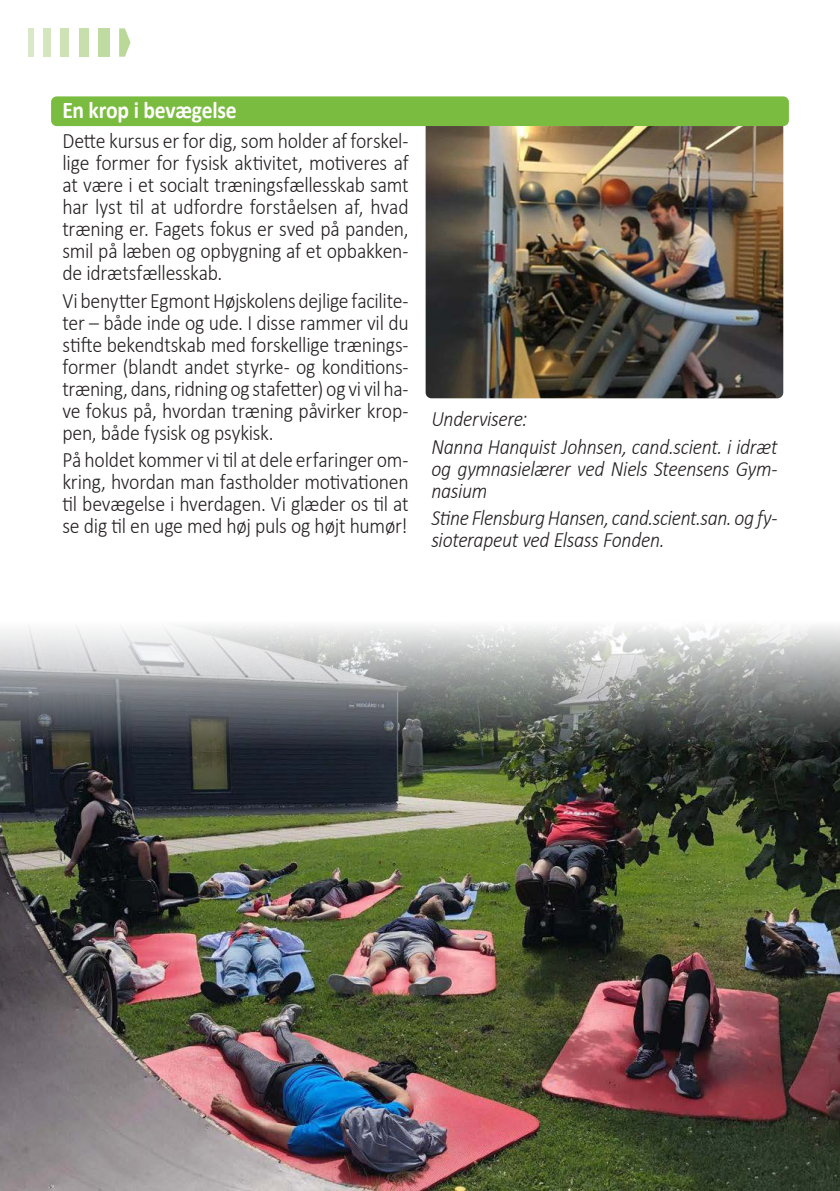
<style>
.page{position:relative;width:840px;height:1191px;background:#fff}
.page>*{position:absolute;margin:0;border:0;box-sizing:border-box;transform-origin:0 0}
.Overskrift_farvet_bj{font:700 24px "Calibri";letter-spacing:-.01em;color:#fff;scale:.9 1}
.Brødtekst_2-spaltet{font:300 22px/22px "Calibri";letter-spacing:-.015em;color:#231f20;text-align:justify;scale:.9 1}
.Underviser{font:italic 300 22px/22px "Calibri";letter-spacing:-.02em;color:#231f20;text-align:justify;scale:.9 1}
</style>
<div class="page">
<div style="left:28px;top:28px;width:6px;height:29px;background:#d9e9c8"></div>
<div style="left:44px;top:28px;width:7px;height:29px;background:#d4e6be"></div>
<div style="left:60px;top:28px;width:9px;height:29px;background:#cde3b5"></div>
<div style="left:98px;top:28px;width:11px;height:29px;background:#c0dba2"></div>
<div style="left:79px;top:28px;width:9px;height:29px;background:#c7dfac"></div>
<svg style="left:119px;top:28px;width:11px;height:29px"></svg>
<div style="left:51px;top:96px;width:737px;height:30px;background:#7abc3f;border-radius:6px"></div>
<img style="left:0;top:626px;width:839px;height:565px">
<img style="left:425px;top:126px;width:357px;height:272px">
<p class="Overskrift_farvet_bj" style="left:62px;top:95px;width:195px">En krop i bevægelse</p>
<p class="Brødtekst_2-spaltet" style="left:62px;top:129px;width:386px">Dette kursus er for dig, som holder af forskel&shy;lige former for fysisk aktivitet, motiveres af at være i et socialt træningsfællesskab samt har lyst til at udfordre forståelsen af, hvad træning er. Fagets fokus er sved på panden, smil på læben og opbygning af et opbakken&shy;de idrætsfællesskab.</p>
<p class="Brødtekst_2-spaltet" style="left:62px;top:289px;width:386px">Vi benytter Egmont Højskolens dejlige facilite&shy;ter – både inde og ude. I disse rammer vil du stifte bekendtskab med forskellige trænings&shy;former (blandt andet styrke- og konditions&shy;træning, dans, ridning og stafetter) og vi vil ha&shy;ve fokus på, hvordan træning påvirker krop&shy;pen, både fysisk og psykisk.</p>
<p class="Brødtekst_2-spaltet" style="left:62px;top:449px;width:386px">På holdet kommer vi til at dele erfaringer om&shy;kring, hvordan man fastholder motivationen til bevægelse i hverdagen. Vi glæder os til at se dig til en uge med høj puls og højt humør!</p>
<p class="Underviser" style="left:431px;top:407px;width:108px">Undervisere:</p>
<p class="Underviser" style="left:431px;top:435px;width:386px">Nanna Hanquist Johnsen, cand.scient. i idræt og gymnasielærer ved Niels Steensens Gym&shy;nasium</p>
<p class="Underviser" style="left:431px;top:507px;width:386px">Stine Flensburg Hansen, cand.scient.san. og fy&shy;sioterapeut ved Elsass Fonden.</p>
</div>
